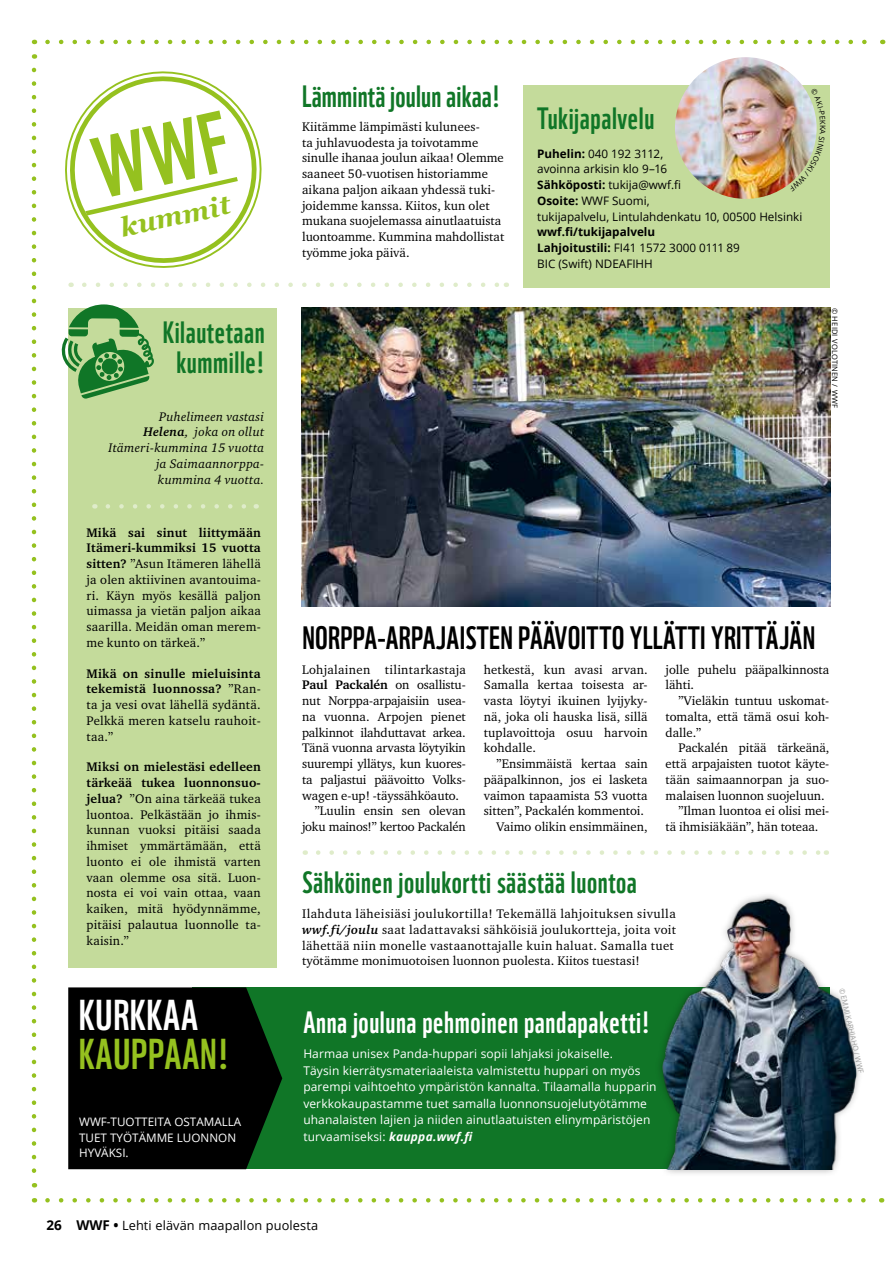
<style>
.page{position:relative;width:893px;height:1263px;background:#fff}
.page>*{position:absolute;margin:0;border:0;box-sizing:border-box;transform-origin:0 0}
.t1{font:42px "WWF";letter-spacing:.02em;color:#95c11f}
.t2{font:42px "WWF";letter-spacing:.02em;color:#fff}
.t3{font:31.5px "WWF";letter-spacing:.01em;color:#000}
.t4{font:30px/30px "WWF";letter-spacing:.02em;color:#107627;text-align:center}
.t5{font:30px "WWF";letter-spacing:.02em;color:#fff}
.t6{font:italic 700 27px "Georgia";color:#95c11f}
.t7{font:12.75px/15.8px "Charter ITC Pro";color:#000;text-align:justify}
.t8{font:12.75px/15.8px "Charter ITC Pro";letter-spacing:.03em;color:#000}
.t9{font:italic 12.75px/15.8px "Charter ITC Pro";letter-spacing:.02em;color:#000;text-align:right}
.t10{font:12.75px "Open Sans";letter-spacing:.01em;color:#000}
.t11{font:12.75px "Charter ITC Pro";letter-spacing:.025em;color:#000}
.t12{font:700 12.75px "Charter ITC Pro";letter-spacing:-.01em;color:#000}
.t13{font:12px/16.5px "Open Sans";letter-spacing:.01em;color:#fff}
.t14{font:11.7px/15.8px "Open Sans";color:#000}
.t15{font:11.7px/15.8px "Open Sans";color:#fff}
.t16{font:7.5px "Open Sans";letter-spacing:.025em;color:#000}
.t17{font:7.5px "Open Sans";color:#9d9d9c;scale:.95 1}
.s1{font-weight:700}
.s2{font-weight:400}
.s3{font-weight:700;font-style:italic}
.s4{font-weight:700;font-size:13.5px}
</style>
<div class="page">
<svg style="left:47px;top:40px;width:820px;height:4px"></svg>
<svg style="left:47px;top:1198px;width:819px;height:4px"></svg>
<svg style="left:32px;top:70px;width:4px;height:1117px"></svg>
<div style="left:523px;top:85px;width:306px;height:202px;background:#c4db9b"></div>
<svg style="left:84px;top:283px;width:415px;height:4px"></svg>
<img style="left:675px;top:57px;width:142px;height:142px;border-radius:71px">
<div style="left:193px;top:987px;width:637px;height:182px;background:#107627"></div>
<svg style="left:68px;top:987px;width:214px;height:182px;background:#010a03"></svg>
<svg style="left:318px;top:850px;width:501px;height:5px"></svg>
<img style="left:302px;top:308px;width:528px;height:299px">
<svg style="left:65px;top:71px;width:197px;height:197px"></svg>
<div style="left:68px;top:308px;width:209px;height:659px;background:#c4db9b"></div>
<svg style="left:61px;top:304px;width:93px;height:95px"></svg>
<svg style="left:108px;top:504px;width:138px;height:5px"></svg>
<div style="left:654px;top:891px;width:210px;height:286px;background:#000;opacity:.35"></div>
<img style="left:654px;top:891px;width:210px;height:278px">
<svg style="left:789px;top:88px;width:28px;height:96px"></svg>
<svg style="left:85px;top:110px;width:153px;height:105px"></svg>
<h3 class="t6" style="left:116px;top:209px;width:114px;rotate:-13deg">kummit</h3>
<h3 class="t4" style="left:163px;top:314px;width:103px">Kilautetaan kummille!</h3>
<p class="t9" style="left:109px;top:408px;width:157px">Puhelimeen vastasi<br><span class="s1">Helena</span>, joka on ollut<br>Itämeri-kummina 15 vuotta ja Saimaannorppa&shy;kummina 4 vuotta.</p>
<p class="t7" style="left:86px;top:524px;width:176px"><span class="s1">Mikä sai sinut liittymään Itämeri-kummiksi 15 vuotta sitten?</span> ”Asun Itämeren lähellä ja olen aktiivinen avantouima&shy;ri. Käyn myös kesällä paljon uimassa ja vietän paljon aikaa saarilla. Meidän oman merem&shy;me kunto on tärkeä.”</p>
<p class="t7" style="left:86px;top:665px;width:176px"><span class="s1">Mikä on sinulle mieluisinta tekemistä luonnossa?</span> ”Ran&shy;ta ja vesi ovat lähellä sydäntä.<br>Pelkkä meren katselu rauhoit&shy;taa.”</p>
<p class="t7" style="left:86px;top:759px;width:176px"><span class="s1">Miksi on mielestäsi edelleen tärkeää tukea luonnonsuo&shy;jelua?</span> ”On aina tärkeää tukea luontoa. Pelkästään jo ihmis&shy;kunnan vuoksi pitäisi saada ihmiset ymmärtämään, että luonto ei ole ihmistä varten vaan olemme osa sitä. Luon&shy;nosta ei voi vain ottaa, vaan kaiken, mitä hyödynnämme, pitäisi palautua luonnolle ta&shy;kaisin.”</p>
<h1 class="t2" style="left:79px;top:982px;width:121px">KURKKAA</h1>
<h1 class="t1" style="left:79px;top:1021px;width:152px">KAUPPAAN!</h1>
<p class="t15" style="left:79px;top:1113px;width:164px">WWF-TUOTTEITA OSTAMALLA<br>TUET TYÖTÄMME LUONNON<br>HYVÄKSI.</p>
<h3 class="t4" style="left:302px;top:78px;width:200px">Lämmintä joulun aikaa!</h3>
<p class="t7" style="left:302px;top:118px;width:204px;text-align:left">Kiitämme lämpimästi kulunees-<br>ta juhlavuodesta ja toivotamme sinulle ihanaa joulun aikaa! Olemme saaneet 50-vuotisen historiamme aikana paljon aikaan yhdessä tuki&shy;joidemme kanssa. Kiitos, kun olet mukana suojelemassa ainutlaatuista luontoamme. Kummina mahdollistat työmme joka päivä.</p>
<p class="t16" style="left:828px;top:125px;width:6px;rotate:90deg">K</p>
<h3 class="t4" style="left:537px;top:100px;width:119px">Tukijapalvelu</h3>
<p class="t14" style="left:537px;top:145px;width:267px"><span class="s1">Puhelin:</span> 040 192 3112,<br>avoinna arkisin klo 9–16<br><span class="s1">Sähköposti:</span> tukija@wwf.fi<br><span class="s1">Osoite:</span> WWF Suomi,<br>tukijapalvelu, Lintulahdenkatu 10, 00500 Helsinki</p>
<p class="t14" style="left:537px;top:224px;width:204px"><span class="s1">wwf.fi/tukijapalvelu<br>Lahjoitustili:</span> FI41 1572 3000 0111 89<br>BIC (Swift) NDEAFIHH</p>
<p class="t16" style="left:840px;top:308px;width:101px;rotate:90deg">© HEIDI VOLOTINEN / WWF</p>
<h2 class="t3" style="left:302px;top:613px;width:514px">NORPPA-ARPAJAISTEN PÄÄVOITTO YLLÄTTI YRITTÄJÄN</h2>
<p class="t11" style="left:302px;top:661px;width:165px">Lohjalainen tilintarkastaja</p>
<p class="t12" style="left:302px;top:677px;width:165px">Paul Packalén <span class="s2">on osallistu-</span></p>
<p class="t7" style="left:302px;top:693px;width:165px">nut Norppa-arpajaisiin usea-</p>
<p class="t7" style="left:302px;top:708px;width:165px">na vuonna. Arpojen pienet</p>
<p class="t7" style="left:302px;top:724px;width:165px">palkinnot ilahduttavat arkea.</p>
<p class="t7" style="left:302px;top:740px;width:165px">Tänä vuonna arvasta löytyikin</p>
<p class="t7" style="left:302px;top:756px;width:165px">suurempi yllätys, kun kuores-</p>
<p class="t7" style="left:302px;top:771px;width:165px">ta paljastui päävoitto Volks-</p>
<p class="t7" style="left:302px;top:787px;width:159px">wagen e-up! -täyssähköauto.</p>
<p class="t7" style="left:315px;top:803px;width:152px">”Luulin ensin sen olevan</p>
<p class="t7" style="left:302px;top:819px;width:165px">joku mainos!” kertoo Packalén</p>
<p class="t7" style="left:484px;top:661px;width:165px">hetkestä, kun avasi arvan.<br>Samalla kertaa toisesta ar&shy;vasta löytyi ikuinen lyijyky&shy;nä, joka oli hauska lisä, sillä tuplavoittoja osuu harvoin kohdalle.</p>
<p class="t7" style="left:484px;top:756px;width:165px;text-align:right">”Ensimmäistä kertaa sain pääpalkinnon, jos ei lasketa vaimon tapaamista 53 vuotta sitten”, Packalén kommentoi.<br>Vaimo olikin ensimmäinen,</p>
<p class="t7" style="left:666px;top:661px;width:165px">jolle puhelu pääpalkinnosta lähti.</p>
<p class="t7" style="left:666px;top:693px;width:165px;text-indent:13px">”Vieläkin tuntuu uskomat&shy;tomalta, että tämä osui koh&shy;dalle.”</p>
<p class="t7" style="left:678px;top:740px;width:152px">Packalén pitää tärkeänä,</p>
<p class="t7" style="left:666px;top:756px;width:165px">että arpajaisten tuotot käyte-</p>
<p class="t7" style="left:666px;top:771px;width:165px">tään saimaannorpan ja suo-</p>
<p class="t7" style="left:666px;top:787px;width:161px">malaisen luonnon suojeluun.</p>
<p class="t7" style="left:678px;top:803px;width:152px">”Ilman luontoa ei olisi mei-</p>
<p class="t7" style="left:666px;top:818px;width:154px">tä ihmisiäkään”, hän toteaa.</p>
<h3 class="t4" style="left:302px;top:865px;width:336px">Sähköinen joulukortti säästää luontoa</h3>
<p class="t8" style="left:302px;top:906px;width:376px">Ilahduta läheisiäsi joulukortilla! Tekemällä lahjoituksen sivulla <span class="s3">wwf.fi/joulu</span> saat ladattavaksi sähköisiä joulukortteja, joita voit lähettää niin monelle vastaanottajalle kuin haluat. Samalla tuet työtämme monimuotoisen luonnon puolesta. Kiitos tuestasi!</p>
<h3 class="t5" style="left:303px;top:999px;width:348px">Anna jouluna pehmoinen pandapaketti!</h3>
<p class="t13" style="left:303px;top:1045px;width:355px">Harmaa unisex Panda-huppari sopii lahjaksi jokaiselle.<br>Täysin kierrätysmateriaaleista valmistettu huppari on myös parempi vaihtoehto ympäristön kannalta. Tilaamalla hupparin verkkokaupastamme tuet samalla luonnonsuojelutyötämme uhanalaisten lajien ja niiden ainutlaatuisten elinympäristöjen turvaamiseksi: <span class="s3">kauppa.wwf.fi</span></p>
<p class="t17" style="left:847px;top:987px;width:93px;rotate:77deg">© EMMI KARHIAHO / WWF</p>
<p class="t10" style="left:47px;top:1217px;width:273px"><span class="s4">26 WWF •</span> Lehti elävän maapallon puolesta</p>
</div>
